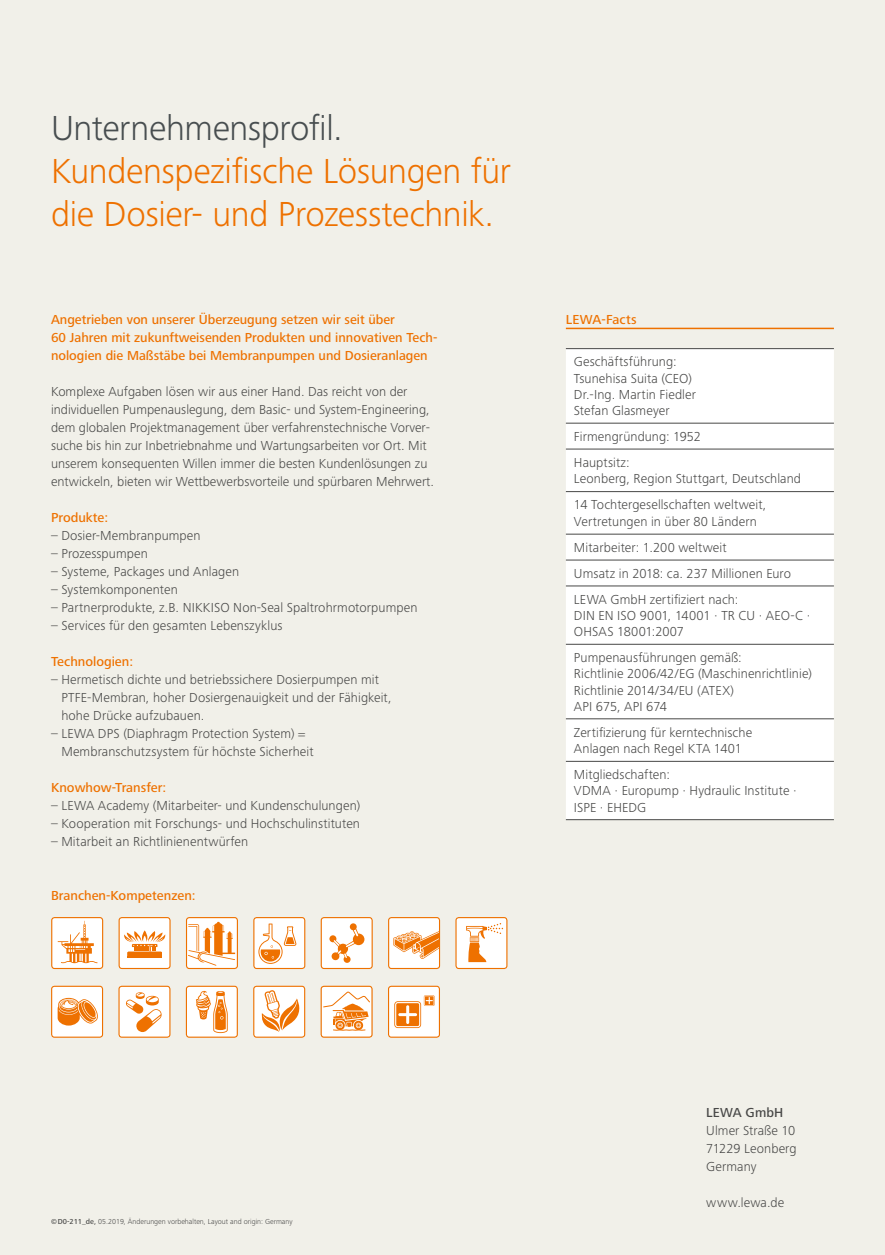
<style>
.page{position:relative;width:885px;height:1255px;background:#fff}
.page>*{position:absolute;margin:0;border:0;box-sizing:border-box;transform-origin:0 0}
.t1{font:300 36px/43.2px "Frutiger Next LTW1 G";letter-spacing:-.01em;color:#ee7100}
.t2{font:300 36px "Frutiger Next LTW1 G";letter-spacing:-.01em;color:#484e50}
.t3{font:300 13.5px/18px "Frutiger Next LTW1 G";letter-spacing:.005em;color:#484847}
.t4{font:500 13.5px/18px "Frutiger Next LTW1 G";color:#ee7100}
.t5{font:500 13.5px "Frutiger Next LTW1 G";letter-spacing:.01em;color:#484847}
.t6{font:300 7.5px "Frutiger Next LTW1 G";color:#484847}
.s1{font-weight:500}
</style>
<div class="page">
<div style="left:0;top:0;width:884px;height:1254px;background:#f1f0e9"></div>
<svg style="left:455px;top:917px;width:52px;height:52px"></svg>
<div style="left:456px;top:918px;width:50px;height:49px;background:#fff;border-radius:2px"></div>
<svg style="left:466px;top:923px;width:37px;height:39px"></svg>
<svg style="left:51px;top:917px;width:52px;height:52px"></svg>
<div style="left:52px;top:918px;width:50px;height:49px;background:#fff;border-radius:2px"></div>
<svg style="left:58px;top:920px;width:39px;height:43px"></svg>
<svg style="left:320px;top:917px;width:52px;height:52px"></svg>
<div style="left:322px;top:918px;width:49px;height:49px;background:#fff;border-radius:2px"></div>
<svg style="left:329px;top:923px;width:35px;height:39px"></svg>
<svg style="left:186px;top:917px;width:52px;height:52px"></svg>
<div style="left:187px;top:918px;width:50px;height:49px;background:#fff;border-radius:2px"></div>
<svg style="left:188px;top:921px;width:47px;height:44px"></svg>
<svg style="left:253px;top:917px;width:52px;height:52px"></svg>
<div style="left:254px;top:918px;width:50px;height:49px;background:#fff;border-radius:2px"></div>
<svg style="left:258px;top:923px;width:38px;height:40px"></svg>
<svg style="left:118px;top:917px;width:52px;height:52px"></svg>
<div style="left:120px;top:918px;width:49px;height:49px;background:#fff;border-radius:2px"></div>
<hr style="left:127px;top:956px;width:35px;height:2px;background:#ee7100">
<svg style="left:124px;top:930px;width:42px;height:25px"></svg>
<svg style="left:388px;top:917px;width:52px;height:52px"></svg>
<svg style="left:389px;top:918px;width:50px;height:49px;background:#fadbbf"></svg>
<svg style="left:118px;top:985px;width:52px;height:52px"></svg>
<div style="left:120px;top:986px;width:49px;height:50px;background:#fff;border-radius:2px"></div>
<svg style="left:126px;top:992px;width:36px;height:40px"></svg>
<svg style="left:186px;top:985px;width:52px;height:52px"></svg>
<div style="left:187px;top:986px;width:50px;height:50px;background:#fff;border-radius:2px"></div>
<svg style="left:196px;top:990px;width:32px;height:43px"></svg>
<svg style="left:51px;top:985px;width:52px;height:52px"></svg>
<div style="left:52px;top:986px;width:50px;height:50px;background:#fff;border-radius:2px"></div>
<svg style="left:58px;top:997px;width:40px;height:28px"></svg>
<svg style="left:253px;top:985px;width:52px;height:52px"></svg>
<div style="left:254px;top:986px;width:50px;height:50px;background:#fff;border-radius:2px"></div>
<svg style="left:261px;top:990px;width:39px;height:42px"></svg>
<svg style="left:388px;top:985px;width:52px;height:52px"></svg>
<div style="left:389px;top:986px;width:50px;height:50px;background:#fff;border-radius:2px"></div>
<svg style="left:394px;top:995px;width:40px;height:33px"></svg>
<svg style="left:320px;top:985px;width:52px;height:52px;background:#f9d7b9"></svg>
<div style="left:566px;top:349px;width:267px;height:470px;background:#fff"></div>
<hr style="left:566px;top:448px;width:267px;height:1px;background:#484847">
<hr style="left:566px;top:491px;width:267px;height:1px;background:#484847">
<hr style="left:566px;top:533px;width:267px;height:1px;background:#484847">
<hr style="left:566px;top:559px;width:267px;height:1px;background:#484847">
<hr style="left:566px;top:585px;width:267px;height:1px;background:#484847">
<hr style="left:566px;top:644px;width:267px;height:1px;background:#484847">
<hr style="left:566px;top:718px;width:267px;height:1px;background:#484847">
<hr style="left:566px;top:761px;width:267px;height:1px;background:#484847">
<hr style="left:566px;top:819px;width:267px;height:1px;background:#484847">
<hr style="left:566px;top:423px;width:267px;height:1px;background:#484847">
<hr style="left:566px;top:348px;width:267px;height:1px;background:#484847">
<hr style="left:566px;top:328px;width:267px;height:1px;background:#ee7100">
<h1 class="t2" style="left:51px;top:107px;width:293px">Unternehmensprofil.</h1>
<h1 class="t1" style="left:51px;top:149px;width:461px">Kundenspezifische Lösungen für die Dosier- und Prozesstechnik.</h1>
<p class="t4" style="left:51px;top:311px;width:388px">Angetrieben von unserer Überzeugung setzen wir seit über<br>60 Jahren mit zukunftweisenden Produkten und innovativen Tech&shy;nologien die Maßstäbe bei Membranpumpen und Dosieranlagen</p>
<p class="t3" style="left:51px;top:383px;width:384px">Komplexe Aufgaben lösen wir aus einer Hand. Das reicht von der individuellen Pumpenauslegung, dem Basic- und System-Engineering, dem globalen Projektmanagement über verfahrenstechnische Vorver&shy;suche bis hin zur Inbetriebnahme und Wartungsarbeiten vor Ort. Mit unserem konsequenten Willen immer die besten Kundenlösungen zu entwickeln, bieten wir Wettbewerbsvorteile und spürbaren Mehrwert.</p>
<p class="t4" style="left:51px;top:509px;width:59px">Produkte:</p>
<p class="t3" style="left:51px;top:526px;width:151px">– Dosier-Membranpumpen</p>
<p class="t3" style="left:51px;top:544px;width:98px">– Prozesspumpen</p>
<p class="t3" style="left:51px;top:562px;width:190px">– Systeme, Packages und Anlagen</p>
<p class="t3" style="left:51px;top:580px;width:128px">– Systemkomponenten</p>
<p class="t3" style="left:51px;top:598px;width:368px">– Partnerprodukte, z.B. NIKKISO Non-Seal Spaltrohrmotorpumpen</p>
<p class="t3" style="left:51px;top:616px;width:233px">– Services für den gesamten Lebenszyklus</p>
<p class="t4" style="left:51px;top:653px;width:84px">Technologien:</p>
<p class="t3" style="left:61px;top:670px;width:332px;text-indent:-10px">– Hermetisch dichte und betriebssichere Dosierpumpen mit<br>PTFE-Membran, hoher Dosiergenauigkeit und der Fähigkeit, hohe Drücke aufzubauen.</p>
<p class="t3" style="left:61px;top:724px;width:254px;text-indent:-10px">– LEWA DPS (Diaphragm Protection System) =<br>Membranschutzsystem für höchste Sicherheit</p>
<p class="t4" style="left:51px;top:779px;width:117px">Knowhow-Transfer:</p>
<p class="t3" style="left:51px;top:796px;width:310px">– LEWA Academy (Mitarbeiter- und Kundenschulungen)</p>
<p class="t3" style="left:51px;top:814px;width:310px">– Kooperation mit Forschungs- und Hochschulinstituten</p>
<p class="t3" style="left:51px;top:832px;width:199px">– Mitarbeit an Richtlinienentwürfen</p>
<p class="t4" style="left:51px;top:887px;width:146px">Branchen-Kompetenzen:</p>
<p class="t4" style="left:566px;top:311px;width:72px">LEWA-Facts</p>
<p class="t3" style="left:574px;top:354px;width:123px;line-height:16.2px">Geschäftsführung:<br>Tsunehisa Suita (CEO)<br>Dr.-Ing. Martin Fiedler<br>Stefan Glasmeyer</p>
<p class="t3" style="left:574px;top:423px;width:129px;line-height:26px">Firmengründung: 1952<br>Hauptsitz:</p>
<p class="t3" style="left:574px;top:465px;width:229px;line-height:26.4px">Leonberg, Region Stuttgart, Deutschland<br>14 Tochtergesellschaften weltweit,</p>
<p class="t3" style="left:574px;top:508px;width:219px;line-height:26.1px">Vertretungen in über 80 Ländern<br>Mitarbeiter: 1.200 weltweit<br>Umsatz in 2018: ca. 237 Millionen Euro<br>LEWA GmbH zertifiziert nach:</p>
<p class="t3" style="left:574px;top:607px;width:238px;line-height:16.2px">DIN EN ISO 9001, 14001 · TR CU · AEO-C ·<br>OHSAS 18001:2007</p>
<p class="t3" style="left:574px;top:649px;width:239px;line-height:16.2px">Pumpenausführungen gemäß:<br>Richtlinie 2006/42/EG (Maschinenrichtlinie)<br>Richtlinie 2014/34/EU (ATEX)<br>API 675, API 674</p>
<p class="t3" style="left:574px;top:724px;width:180px;line-height:16.2px">Zertifizierung für kerntechnische<br>Anlagen nach Regel KTA 1401</p>
<p class="t3" style="left:574px;top:766px;width:224px;line-height:16.2px">Mitgliedschaften:<br>VDMA · Europump · Hydraulic Institute ·<br>ISPE · EHEDG</p>
<p class="t6" style="left:51px;top:1217px;width:243px"><span class="s1">©D0-211_de,</span> 05.2019, Änderungen vorbehalten, Layout and origin: Germany</p>
<p class="t5" style="left:706px;top:1104px;width:79px">LEWA GmbH</p>
<p class="t3" style="left:706px;top:1121px;width:92px;text-align:justify">Ulmer Straße 10<br>71229 Leonberg Germany</p>
<p class="t3" style="left:706px;top:1193px;width:79px">www.lewa.de</p>
</div>
